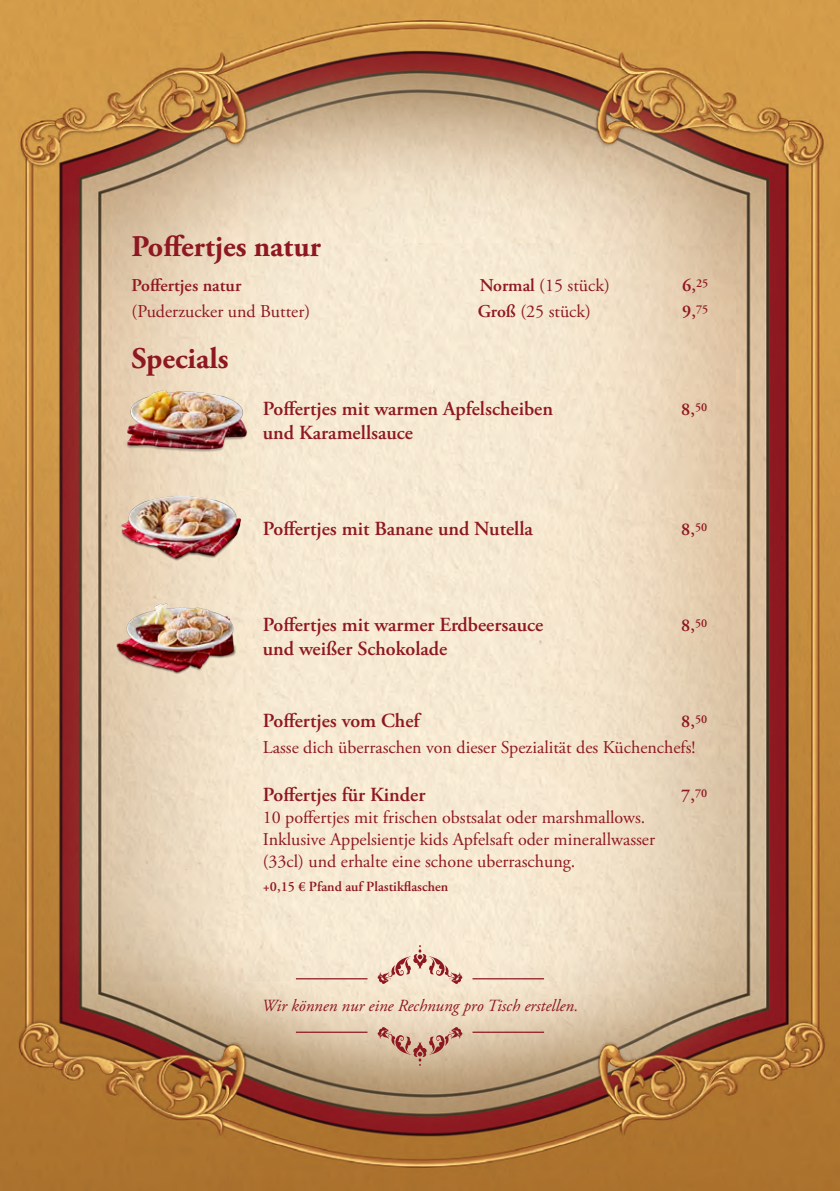
<style>
.page{position:relative;width:840px;height:1191px;background:#fff}
.page>*{position:absolute;margin:0;border:0;box-sizing:border-box;transform-origin:0 0}
.t1{font:700 30px "Adobe Garamond Pro";color:#8e1821}
.t2{font:600 20px "Adobe Garamond Pro";color:#8e1821}
.t3{font:18px/22px "Adobe Garamond Pro";color:#8e1821}
.t4{font:600 18px "Adobe Garamond Pro";color:#8e1821}
.t5{font:italic 17px "Adobe Garamond Pro";color:#8e1821}
.t6{font:600 14px "Adobe Garamond Pro";color:#8e1821}
.s1{font-weight:600}
</style>
<div class="page">
<img style="left:0;top:0;width:839px;height:1191px">
<img style="left:107px;top:390px;width:144px;height:73px">
<img style="left:110px;top:603px;width:141px;height:84px">
<img style="left:106px;top:496px;width:146px;height:74px">
<hr style="left:296px;top:1031px;width:71px;height:1px;background:#8e1821">
<svg style="left:377px;top:1027px;width:85px;height:39px;background:#cca68e"></svg>
<hr style="left:472px;top:1031px;width:71px;height:1px;background:#8e1821">
<hr style="left:472px;top:978px;width:71px;height:1px;background:#8e1821">
<svg style="left:377px;top:945px;width:85px;height:39px;background:#e4c6b4"></svg>
<hr style="left:296px;top:978px;width:71px;height:1px;background:#8e1821">
<h1 class="t1" style="left:131px;top:229px;width:190px">Poffertjes natur</h1>
<p class="t4" style="left:131px;top:275px;width:111px">Poffertjes natur</p>
<p class="t3" style="left:479px;top:275px;width:131px"><span class="s1">Normal</span> (15 stück)</p>
<p class="t4" style="left:681px;top:275px;width:28px">6,<sup>25</sup></p>
<p class="t3" style="left:131px;top:301px;width:180px">(Puderzucker und Butter)</p>
<p class="t3" style="left:477px;top:301px;width:114px"><span class="s1">Groß</span> (25 stück)</p>
<p class="t4" style="left:681px;top:301px;width:28px">9,<sup>75</sup></p>
<h1 class="t1" style="left:131px;top:341px;width:98px">Specials</h1>
<p class="t2" style="left:263px;top:397px;width:291px">Poffertjes mit warmen Apfelscheiben</p>
<p class="t4" style="left:681px;top:399px;width:28px">8,<sup>50</sup></p>
<p class="t2" style="left:263px;top:421px;width:152px">und Karamellsauce</p>
<p class="t2" style="left:263px;top:517px;width:271px">Poffertjes mit Banane und Nutella</p>
<p class="t4" style="left:681px;top:519px;width:28px">8,<sup>50</sup></p>
<p class="t2" style="left:263px;top:613px;width:282px">Poffertjes mit warmer Erdbeersauce</p>
<p class="t4" style="left:681px;top:615px;width:28px">8,<sup>50</sup></p>
<p class="t2" style="left:263px;top:637px;width:186px">und weißer Schokolade</p>
<p class="t2" style="left:263px;top:709px;width:158px">Poffertjes vom Chef</p>
<p class="t3" style="left:263px;top:709px;width:446px;line-height:26px;text-indent:418px"><span class="s1">8,</span><sup>50<br></sup>Lasse dich überraschen von dieser Spezialität des Küchenchefs!</p>
<p class="t2" style="left:263px;top:783px;width:164px">Poffertjes für Kinder</p>
<p class="t4" style="left:681px;top:785px;width:28px">7,<sup>70</sup></p>
<p class="t3" style="left:263px;top:807px;width:393px">10 poffertjes mit frischen obstsalat oder marshmallows.<br>Inklusive Appelsientje kids Apfelsaft oder minerallwasser (33cl) und erhalte eine schone uberraschung.</p>
<p class="t6" style="left:263px;top:878px;width:187px">+0,15 € Pfand auf Plastikflaschen</p>
<p class="t5" style="left:261px;top:995px;width:318px">Wir können nur eine Rechnung pro Tisch erstellen.</p>
</div>
